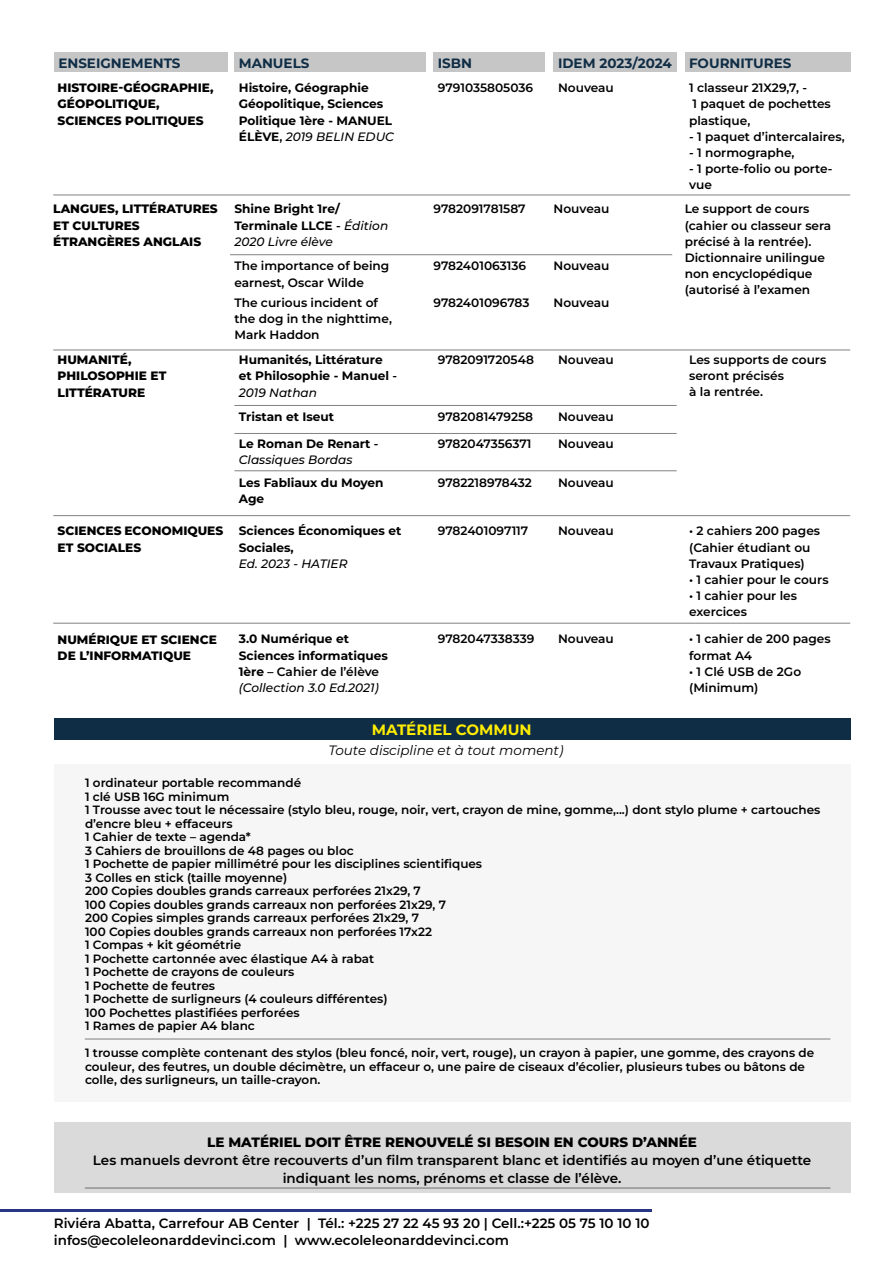
<style>
.page{position:relative;width:893px;height:1263px;background:#fff}
.page>*{position:absolute;margin:0;border:0;box-sizing:border-box;transform-origin:0 0}
.t1{font:700 15px "Montserrat";color:#ffed00}
.t2{font:600 13.5px/16.2px "Montserrat";color:#000}
.t3{font:800 13.5px "Montserrat";color:#000}
.t4{font:700 13.5px "Montserrat";color:#102d46}
.t5{font:italic 13.5px "Montserrat";color:#000}
.t6{font:600 12.15px/16.2px "Montserrat";color:#000}
.t7{font:700 12.15px/16.2px "Montserrat";color:#000}
.t8{font:800 12.15px/16.2px "Montserrat";color:#000}
.t9{font:italic 500 12.15px/16.2px "Montserrat";color:#000}
.t10{font:600 12px/13.5px "Montserrat";color:#000}
.s1{font-weight:600}
.s2{font-weight:500;font-style:italic}
.s3{font-weight:700;font-style:normal}
.s4{font-weight:600;font-style:normal}
</style>
<div class="page">
<div style="left:54px;top:1122px;width:796px;height:70px;background:#dadada"></div>
<hr style="left:0;top:1209px;width:651px;height:3px;background:#283583">
<div style="left:54px;top:53px;width:173px;height:19px;background:#c6c6c6"></div>
<div style="left:234px;top:53px;width:192px;height:19px;background:#c6c6c6"></div>
<div style="left:685px;top:53px;width:165px;height:19px;background:#c6c6c6"></div>
<div style="left:433px;top:53px;width:112px;height:19px;background:#c6c6c6"></div>
<div style="left:554px;top:53px;width:123px;height:19px;background:#c6c6c6"></div>
<hr style="left:85px;top:1188px;width:745px;height:1px;background:#000">
<div style="left:54px;top:764px;width:796px;height:337px;background:#f6f6f6"></div>
<div style="left:54px;top:718px;width:796px;height:22px;background:#102d46"></div>
<hr style="left:85px;top:1039px;width:745px;height:1px;background:#000">
<hr style="left:53px;top:350px;width:797px;height:1px;background:#000">
<hr style="left:53px;top:195px;width:797px;height:1px;background:#000">
<hr style="left:53px;top:515px;width:797px;height:1px;background:#000">
<hr style="left:53px;top:623px;width:797px;height:1px;background:#000">
<hr style="left:230px;top:254px;width:442px;height:1px;background:#000">
<hr style="left:234px;top:405px;width:443px;height:1px;background:#000">
<hr style="left:234px;top:433px;width:443px;height:1px;background:#000">
<hr style="left:234px;top:470px;width:443px;height:1px;background:#000">
<p class="t4" style="left:58px;top:54px;width:124px">ENSEIGNEMENTS</p>
<p class="t4" style="left:239px;top:54px;width:72px">MANUELS</p>
<p class="t4" style="left:438px;top:54px;width:36px">ISBN</p>
<p class="t4" style="left:558px;top:54px;width:115px">IDEM 2023/2024</p>
<p class="t4" style="left:689px;top:54px;width:104px">FOURNITURES</p>
<p class="t8" style="left:58px;top:80px;width:157px">HISTOIRE-GÉOGRAPHIE,<br>GÉOPOLITIQUE,<br>SCIENCES POLITIQUES</p>
<p class="t7" style="left:239px;top:79px;width:157px">Histoire, Géographie<br>Géopolitique, Sciences<br>Politique 1ère - MANUEL<br>ÉLÈVE<span class="s1">,</span> <span class="s2">2019 BELIN EDUC</span></p>
<p class="t8" style="left:53px;top:201px;width:166px">LANGUES, LITTÉRATURES<br>ET CULTURES<br>ÉTRANGÈRES ANGLAIS</p>
<p class="t7" style="left:234px;top:201px;width:155px">Shine Bright 1re/<br>Terminale LLCE <span class="s1">-</span> <span class="s2">Édition<br>2020 Livre élève</span></p>
<p class="t6" style="left:234px;top:258px;width:156px">The importance of being earnest, Oscar Wilde</p>
<p class="t6" style="left:234px;top:294px;width:159px">The curious incident of the dog in the nighttime,<br>Mark Haddon</p>
<p class="t8" style="left:58px;top:351px;width:110px">HUMANITÉ,<br>PHILOSOPHIE ET<br>LITTÉRATURE</p>
<p class="t8" style="left:58px;top:523px;width:167px">SCIENCES ECONOMIQUES<br>ET SOCIALES</p>
<p class="t7" style="left:239px;top:351px;width:160px">Humanités, Littérature et Philosophie - Manuel <span class="s1">-<br></span><span class="s2">2019 Nathan</span></p>
<p class="t7" style="left:239px;top:408px;width:97px">Tristan et Iseut</p>
<p class="t9" style="left:239px;top:435px;width:141px"><span class="s3">Le Roman De Renart</span> <span class="s4">-<br></span>Classiques Bordas</p>
<p class="t7" style="left:239px;top:474px;width:146px">Les Fabliaux du Moyen<br>Age</p>
<p class="t7" style="left:239px;top:523px;width:164px">Sciences Économiques et<br>Sociales,</p>
<p class="t9" style="left:239px;top:555px;width:110px">Ed. 2023 - HATIER</p>
<p class="t6" style="left:438px;top:79px;width:97px">9791035805036</p>
<p class="t6" style="left:558px;top:79px;width:57px">Nouveau</p>
<p class="t6" style="left:433px;top:201px;width:94px">9782091781587</p>
<p class="t6" style="left:554px;top:201px;width:57px">Nouveau</p>
<p class="t6" style="left:433px;top:258px;width:94px">9782401063136</p>
<p class="t6" style="left:433px;top:294px;width:98px">9782401096783</p>
<p class="t6" style="left:554px;top:258px;width:57px">Nouveau</p>
<p class="t6" style="left:554px;top:294px;width:57px">Nouveau</p>
<p class="t6" style="left:438px;top:351px;width:98px">9782091720548</p>
<p class="t6" style="left:558px;top:351px;width:57px">Nouveau</p>
<p class="t6" style="left:438px;top:408px;width:97px">9782081479258</p>
<p class="t6" style="left:438px;top:435px;width:95px">9782047356371</p>
<p class="t6" style="left:438px;top:474px;width:96px">9782218978432</p>
<p class="t6" style="left:558px;top:408px;width:57px">Nouveau</p>
<p class="t6" style="left:558px;top:435px;width:57px">Nouveau</p>
<p class="t6" style="left:558px;top:474px;width:57px">Nouveau</p>
<p class="t6" style="left:438px;top:522px;width:92px">9782401097117</p>
<p class="t6" style="left:558px;top:522px;width:57px">Nouveau</p>
<p class="t8" style="left:58px;top:631px;width:161px">NUMÉRIQUE ET SCIENCE<br>DE L’INFORMATIQUE</p>
<p class="t7" style="left:239px;top:631px;width:151px">3.0 Numérique et<br>Sciences informatiques<br>1ère <span class="s1">– Cahier de l’élève </span><span class="s2">(Collection 3.0 Ed.2021)</span></p>
<p class="t6" style="left:438px;top:631px;width:98px">9782047338339</p>
<p class="t1" style="left:372px;top:720px;width:161px">MATÉRIEL COMMUN</p>
<p class="t6" style="left:558px;top:631px;width:57px">Nouveau</p>
<p class="t5" style="left:328px;top:742px;width:237px">Toute discipline et à tout moment)</p>
<p class="t6" style="left:689px;top:79px;width:143px">1 classeur 21X29,7, -<br>1 paquet de pochettes plastique,</p>
<p class="t6" style="left:689px;top:128px;width:157px">- 1 paquet d’intercalaires,</p>
<p class="t6" style="left:689px;top:144px;width:107px">- 1 normographe,</p>
<p class="t6" style="left:689px;top:160px;width:145px">- 1 porte-folio ou porte&shy;vue</p>
<p class="t6" style="left:685px;top:201px;width:148px">Le support de cours (cahier ou classeur sera précisé à la rentrée).<br>Dictionnaire unilingue non encyclopédique (autorisé à l’examen</p>
<p class="t6" style="left:689px;top:351px;width:139px">Les supports de cours seront précisés<br>à la rentrée.</p>
<p class="t6" style="left:689px;top:523px;width:133px">• 2 cahiers 200 pages (Cahier étudiant ou<br>Travaux Pratiques)</p>
<p class="t6" style="left:689px;top:571px;width:141px">• 1 cahier pour le cours</p>
<p class="t6" style="left:689px;top:587px;width:109px">• 1 cahier pour les exercices</p>
<p class="t6" style="left:689px;top:631px;width:143px">• 1 cahier de 200 pages format A4</p>
<p class="t6" style="left:689px;top:663px;width:114px">• 1 Clé USB de 2Go (Minimum)</p>
<p class="t10" style="left:85px;top:776px;width:737px">1 ordinateur portable recommandé<br>1 clé USB 16G minimum<br>1 Trousse avec tout le nécessaire (stylo bleu, rouge, noir, vert, crayon de mine, gomme,...) dont stylo plume + cartouches d’encre bleu + effaceurs<br>1 Cahier de texte – agenda*<br>3 Cahiers de brouillons de 48 pages ou bloc<br>1 Pochette de papier millimétré pour les disciplines scientifiques<br>3 Colles en stick (taille moyenne)<br>200 Copies doubles grands carreaux perforées 21x29, 7<br>100 Copies doubles grands carreaux non perforées 21x29, 7<br>200 Copies simples grands carreaux perforées 21x29, 7<br>100 Copies doubles grands carreaux non perforées 17x22<br>1 Compas + kit géométrie<br>1 Pochette cartonnée avec élastique A4 à rabat<br>1 Pochette de crayons de couleurs<br>1 Pochette de feutres<br>1 Pochette de surligneurs (4 couleurs différentes)<br>100 Pochettes plastifiées perforées<br>1 Rames de papier A4 blanc</p>
<p class="t10" style="left:85px;top:1046px;width:731px">1 trousse complète contenant des stylos (bleu foncé, noir, vert, rouge), un crayon à papier, une gomme, des crayons de couleur, des feutres, un double décimètre, un effaceur o, une paire de ciseaux d’écolier, plusieurs tubes ou bâtons de colle, des surligneurs, un taille-crayon.</p>
<p class="t3" style="left:207px;top:1133px;width:491px">LE MATÉRIEL DOIT ÊTRE RENOUVELÉ SI BESOIN EN COURS D’ANNÉE</p>
<p class="t2" style="left:93px;top:1151px;width:720px;line-height:18px;text-align:center">Les manuels devront être recouverts d’un film transparent blanc et identifiés au moyen d’une étiquette indiquant les noms, prénoms et classe de l’élève.</p>
<p class="t2" style="left:54px;top:1215px;width:597px">Riviéra Abatta, Carrefour AB Center | Tél.: +225 27 22 45 93 20 | Cell.:+225 05 75 10 10 10 infos@ecoleleonarddevinci.com | www.ecoleleonarddevinci.com</p>
</div>
